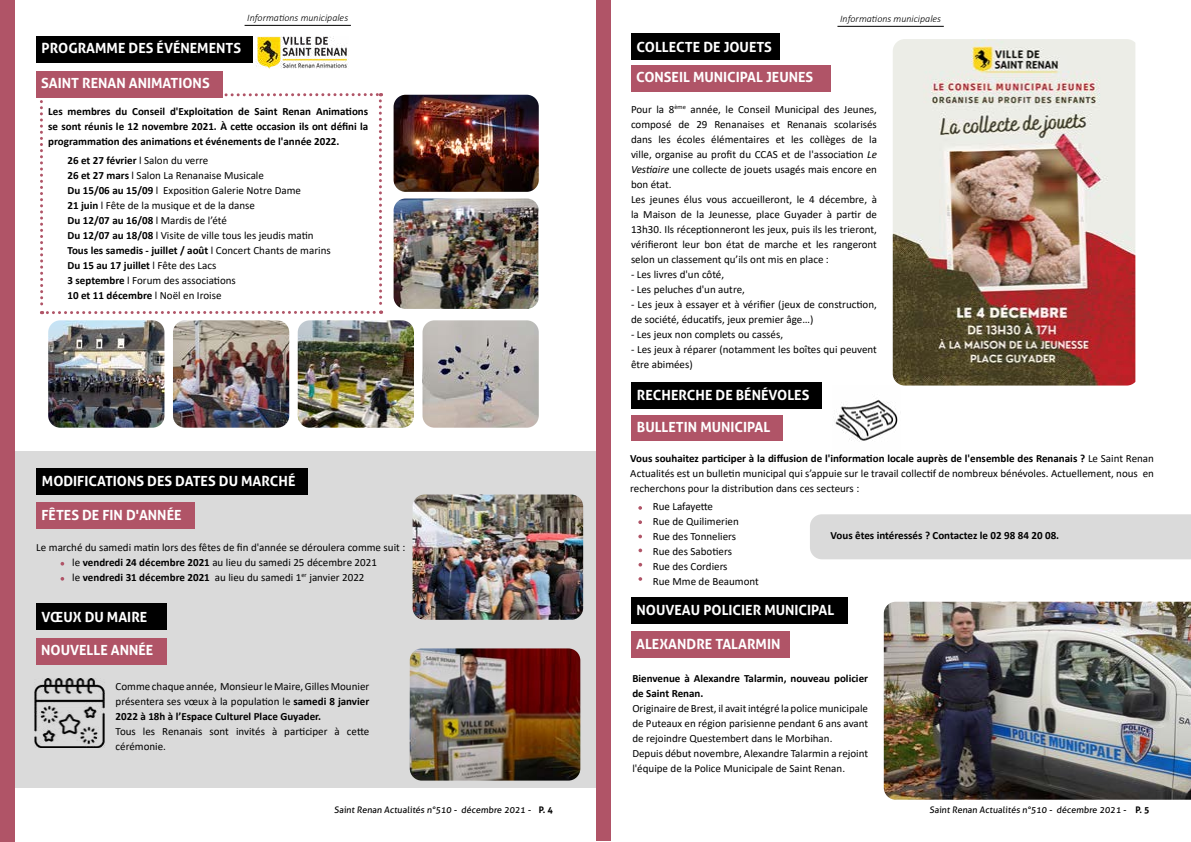
<style>
.page{position:relative;width:1191px;height:842px;background:#fff}
.page>*{position:absolute;margin:0;border:0;box-sizing:border-box;transform-origin:0 0}
.t1{font:700 14px "Aller";color:#fff}
.t2{font:11px/15px "Calibri";color:#000}
.t3{font:700 11px/15px "Calibri";color:#000;text-align:justify}
.t4{font:italic 300 10px "Calibri";color:#000}
.t5{font:9px "Aller";color:#000}
.s1{font-style:italic}
.s2{font-weight:700}
</style>
<div class="page">
<div style="left:4px;top:451px;width:591px;height:337px;background:#dadada"></div>
<div style="left:810px;top:514px;width:381px;height:45px;background:#dadada"></div>
<hr style="left:837px;top:26px;width:106px;height:1px;background:#000">
<hr style="left:244px;top:25px;width:107px;height:1px;background:#000">
<div style="left:596px;top:0;width:14px;height:841px;background:#b05467"></div>
<div style="left:0;top:0;width:15px;height:842px;background:#b05467"></div>
<div style="left:36px;top:502px;width:159px;height:27px;background:#b05467"></div>
<div style="left:36px;top:638px;width:131px;height:26px;background:#b05467"></div>
<div style="left:631px;top:631px;width:158px;height:27px;background:#b05467"></div>
<div style="left:36px;top:71px;width:186px;height:26px;background:#b05467"></div>
<div style="left:631px;top:65px;width:199px;height:27px;background:#b05467"></div>
<div style="left:36px;top:468px;width:272px;height:26px;background:#000"></div>
<div style="left:36px;top:603px;width:131px;height:27px;background:#000"></div>
<div style="left:631px;top:597px;width:216px;height:27px;background:#000"></div>
<div style="left:36px;top:36px;width:216px;height:27px;background:#000"></div>
<div style="left:631px;top:33px;width:148px;height:27px;background:#000"></div>
<div style="left:631px;top:415px;width:151px;height:26px;background:#b05467"></div>
<div style="left:631px;top:382px;width:191px;height:26px;background:#000"></div>
<svg style="left:638px;top:520px;width:4px;height:4px"></svg>
<svg style="left:638px;top:563px;width:4px;height:3px"></svg>
<svg style="left:638px;top:535px;width:4px;height:3px"></svg>
<svg style="left:638px;top:577px;width:4px;height:4px"></svg>
<svg style="left:61px;top:562px;width:3px;height:4px"></svg>
<svg style="left:61px;top:577px;width:3px;height:4px"></svg>
<svg style="left:638px;top:506px;width:4px;height:4px"></svg>
<svg style="left:638px;top:549px;width:4px;height:3px"></svg>
<svg style="left:40px;top:93px;width:342px;height:221px"></svg>
<img style="left:835px;top:399px;width:63px;height:43px">
<img style="left:883px;top:602px;width:308px;height:198px">
<img style="left:892px;top:39px;width:243px;height:347px">
<img style="left:48px;top:320px;width:116px;height:108px">
<img style="left:173px;top:320px;width:116px;height:108px">
<img style="left:298px;top:320px;width:116px;height:108px">
<img style="left:410px;top:648px;width:170px;height:133px">
<img style="left:412px;top:494px;width:171px;height:126px">
<img style="left:422px;top:320px;width:117px;height:108px">
<img style="left:393px;top:198px;width:145px;height:111px">
<img style="left:393px;top:95px;width:146px;height:97px">
<img style="left:35px;top:678px;width:69px;height:69px">
<img style="left:256px;top:36px;width:93px;height:33px">
<p class="t4" style="left:247px;top:11px;width:102px">Informations municipales</p>
<p class="t4" style="left:840px;top:12px;width:102px">Informations municipales</p>
<p class="t1" style="left:42px;top:40px;width:201px">PROGRAMME DES ÉVÉNEMENTS</p>
<p class="t1" style="left:636px;top:38px;width:137px">COLLECTE DE JOUETS</p>
<p class="t1" style="left:41px;top:75px;width:170px">SAINT RENAN ANIMATIONS</p>
<p class="t1" style="left:636px;top:69px;width:179px">CONSEIL MUNICIPAL JEUNES</p>
<p class="t3" style="left:48px;top:104px;width:321px">Les membres du Conseil d'Exploitation de Saint Renan Animations se sont réunis le 12 novembre 2021. À cette occasion ils ont défini la programmation des animations et événements de l'année 2022.</p>
<p class="t2" style="left:631px;top:102px;width:247px">Pour la 8<sup>ème</sup> année, le Conseil Municipal des Jeunes, composé de 29 Renanaises et Renanais scolarisés dans les écoles élémentaires et les collèges de la ville, organise au profit du CCAS et de l'association <span class="s1">Le Vestiaire</span> une collecte de jouets usagés mais encore en bon état.<br>Les jeunes élus vous accueilleront, le 4 décembre, à la Maison de la Jeunesse, place Guyader à partir de 13h30. Ils réceptionneront les jeux, puis ils les trieront, vérifieront leur bon état de marche et les rangeront selon un classement qu’ils ont mis en place :</p>
<p class="t2" style="left:631px;top:267px;width:95px">- Les livres d'un côté,</p>
<p class="t2" style="left:631px;top:282px;width:115px">- Les peluches d'un autre,</p>
<p class="t2" style="left:631px;top:297px;width:247px">- Les jeux à essayer et à vérifier (jeux de construction, de société, éducatifs, jeux premier âge…)</p>
<p class="t2" style="left:631px;top:327px;width:154px">- Les jeux non complets ou cassés,</p>
<p class="t2" style="left:631px;top:342px;width:247px">- Les jeux à réparer (notamment les boîtes qui peuvent être abimées)</p>
<p class="t2" style="left:67px;top:153px;width:265px"><span class="s2">26 et 27 février</span> l Salon du verre<br><span class="s2">26 et 27 mars</span> l Salon La Renanaise Musicale<br><span class="s2">Du 15/06 au 15/09</span> l Exposition Galerie Notre Dame<br><span class="s2">21 juin</span> l Fête de la musique et de la danse<br><span class="s2">Du 12/07 au 16/08</span> l Mardis de l’été<br><span class="s2">Du 12/07 au 18/08</span> l Visite de ville tous les jeudis matin <span class="s2">Tous les samedis - juillet / août</span> l Concert Chants de marins <span class="s2">Du 15 au 17 juillet</span> l Fête des Lacs<br><span class="s2">3 septembre</span> l Forum des associations<br><span class="s2">10 et 11 décembre</span> l Noël en Iroise</p>
<p class="t1" style="left:42px;top:473px;width:255px">MODIFICATIONS DES DATES DU MARCHÉ</p>
<p class="t1" style="left:41px;top:506px;width:142px">FÊTES DE FIN D'ANNÉE</p>
<p class="t2" style="left:72px;top:540px;width:334px;text-indent:-36px">Le marché du samedi matin lors des fêtes de fin d'année se déroulera comme suit : le <span class="s2">vendredi 24 décembre 2021</span> au lieu du samedi 25 décembre 2021<br>le <span class="s2">vendredi 31 décembre 2021</span> au lieu du samedi 1<sup>er</sup> janvier 2022</p>
<p class="t1" style="left:42px;top:608px;width:107px">VŒUX DU MAIRE</p>
<p class="t1" style="left:637px;top:386px;width:174px">RECHERCHE DE BÉNÉVOLES</p>
<p class="t1" style="left:637px;top:418px;width:135px">BULLETIN MUNICIPAL</p>
<p class="t2" style="left:630px;top:451px;width:525px;text-align:justify"><span class="s2">Vous souhaitez participer à la diffusion de l'information locale auprès de l'ensemble des Renanais ?</span> Le Saint Renan Actualités est un bulletin municipal qui s’appuie sur le travail collectif de nombreux bénévoles. Actuellement, nous en recherchons pour la distribution dans ces secteurs :</p>
<p class="t3" style="left:830px;top:528px;width:230px">Vous êtes intéressés ? Contactez le 02 98 84 20 08.</p>
<p class="t2" style="left:653px;top:499px;width:108px">Rue Lafayette<br>Rue de Quilimerien<br>Rue des Tonneliers<br>Rue des Sabotiers<br>Rue des Cordiers<br>Rue Mme de Beaumont</p>
<p class="t1" style="left:636px;top:602px;width:199px">NOUVEAU POLICIER MUNICIPAL</p>
<p class="t1" style="left:41px;top:641px;width:114px">NOUVELLE ANNÉE</p>
<p class="t1" style="left:636px;top:635px;width:146px">ALEXANDRE TALARMIN</p>
<p class="t2" style="left:116px;top:679px;width:255px;text-align:justify">Comme chaque année, Monsieur le Maire, Gilles Mounier présentera ses vœux à la population le <span class="s2">samedi 8 janvier 2022 à 18h à l’Espace Culturel Place Guyader.</span></p>
<p class="t2" style="left:116px;top:724px;width:255px">Tous les Renanais sont invités à participer à cette cérémonie.</p>
<p class="t3" style="left:632px;top:670px;width:237px">Bienvenue à Alexandre Talarmin, nouveau policier de Saint Renan.</p>
<p class="t2" style="left:632px;top:700px;width:237px">Originaire de Brest, il avait intégré la police municipale de Puteaux en région parisienne pendant 6 ans avant de rejoindre Questembert dans le Morbihan.<br>Depuis début novembre, Alexandre Talarmin a rejoint l'équipe de la Police Municipale de Saint Renan.</p>
<p class="t5" style="left:334px;top:804px;width:220px">Saint Renan Actualités n°510 - décembre 2021 - <span class="s2">P. 4</span></p>
<p class="t5" style="left:929px;top:804px;width:221px">Saint Renan Actualités n°510 - décembre 2021 - <span class="s2">P. 5</span></p>
</div>
